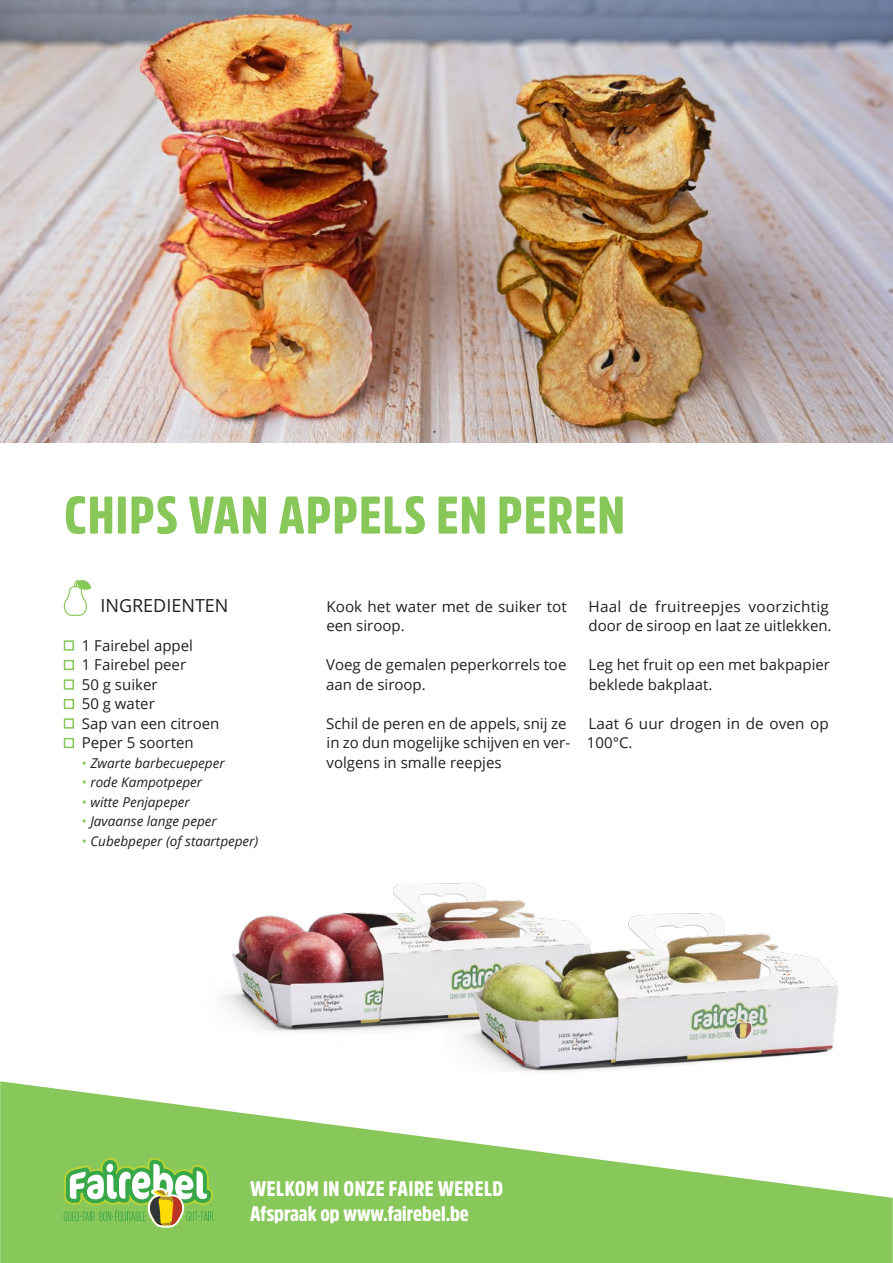
<style>
.page{position:relative;width:893px;height:1263px;background:#fff}
.page>*{position:absolute;margin:0;border:0;box-sizing:border-box;transform-origin:0 0}
.t1{font:900 52.5px "Amsi Pro Cond";letter-spacing:.02em;color:#88c759}
.t2{font:900 21px "Amsi Pro Cond";letter-spacing:.005em;color:#fff}
.t3{font:18px "Open Sans";color:#231f20}
.t4{font:15px/19.5px "Open Sans";color:#231f20}
.t5{font:italic 13.5px "Open Sans";color:#231f20}
.s1{font-style:normal;color:#88c759}
</style>
<div class="page">
<img style="left:0;top:0;width:893px;height:442px">
<svg style="left:0;top:1081px;width:893px;height:182px;fill:#88c759"></svg>
<svg style="left:64px;top:1158px;width:149px;height:70px"></svg>
<img style="left:224px;top:883px;width:300px;height:149px">
<img style="left:440px;top:902px;width:401px;height:194px">
<svg style="left:64px;top:580px;width:27px;height:36px"></svg>
<div style="left:64px;top:640px;width:10px;height:11px;border:2px solid #88c759"></div>
<div style="left:64px;top:660px;width:10px;height:10px;border:2px solid #88c759"></div>
<div style="left:64px;top:679px;width:10px;height:11px;border:2px solid #88c759"></div>
<div style="left:64px;top:699px;width:10px;height:10px;border:2px solid #88c759"></div>
<div style="left:64px;top:718px;width:10px;height:11px;border:2px solid #88c759"></div>
<div style="left:64px;top:738px;width:10px;height:10px;border:2px solid #88c759"></div>
<p class="t1" style="left:64px;top:479px;width:562px">CHIPS VAN APPELS EN PEREN</p>
<p class="t3" style="left:100px;top:593px;width:130px">INGREDIENTEN</p>
<p class="t4" style="left:82px;top:635px;width:113px">1 Fairebel appel</p>
<p class="t4" style="left:82px;top:654px;width:106px">1 Fairebel peer</p>
<p class="t4" style="left:82px;top:674px;width:77px">50 g suiker</p>
<p class="t4" style="left:82px;top:693px;width:75px">50 g water</p>
<p class="t4" style="left:82px;top:713px;width:139px">Sap van een citroen</p>
<p class="t4" style="left:82px;top:732px;width:113px">Peper 5 soorten</p>
<p class="t5" style="left:82px;top:753px;width:144px"><span class="s1">•</span> Zwarte barbecuepeper</p>
<p class="t5" style="left:82px;top:773px;width:122px"><span class="s1">•</span> rode Kampotpeper</p>
<p class="t5" style="left:82px;top:792px;width:109px"><span class="s1">•</span> witte Penjapeper</p>
<p class="t5" style="left:82px;top:812px;width:137px"><span class="s1">•</span> Javaanse lange peper</p>
<p class="t5" style="left:82px;top:831px;width:178px"><span class="s1">•</span> Cubebpeper (of staartpeper)</p>
<p class="t4" style="left:326px;top:596px;width:242px">Kook het water met de suiker tot een siroop.</p>
<p class="t4" style="left:326px;top:654px;width:242px">Voeg de gemalen peperkorrels toe aan de siroop.</p>
<p class="t4" style="left:326px;top:713px;width:246px">Schil de peren en de appels, snij ze in zo dun mogelijke schijven en ver&shy;volgens in smalle reepjes</p>
<p class="t4" style="left:589px;top:596px;width:245px">Haal de fruitreepjes voorzichtig door de siroop en laat ze uitlekken.</p>
<p class="t4" style="left:589px;top:654px;width:243px">Leg het fruit op een met bakpapier beklede bakplaat.</p>
<p class="t4" style="left:587px;top:713px;width:243px">Laat 6 uur drogen in de oven op<br>100°C.</p>
<p class="t2" style="left:250px;top:1174px;width:255px">WELKOM IN ONZE FAIRE WERELD</p>
<p class="t2" style="left:250px;top:1199px;width:220px">Afspraak op www.fairebel.be</p>
</div>
